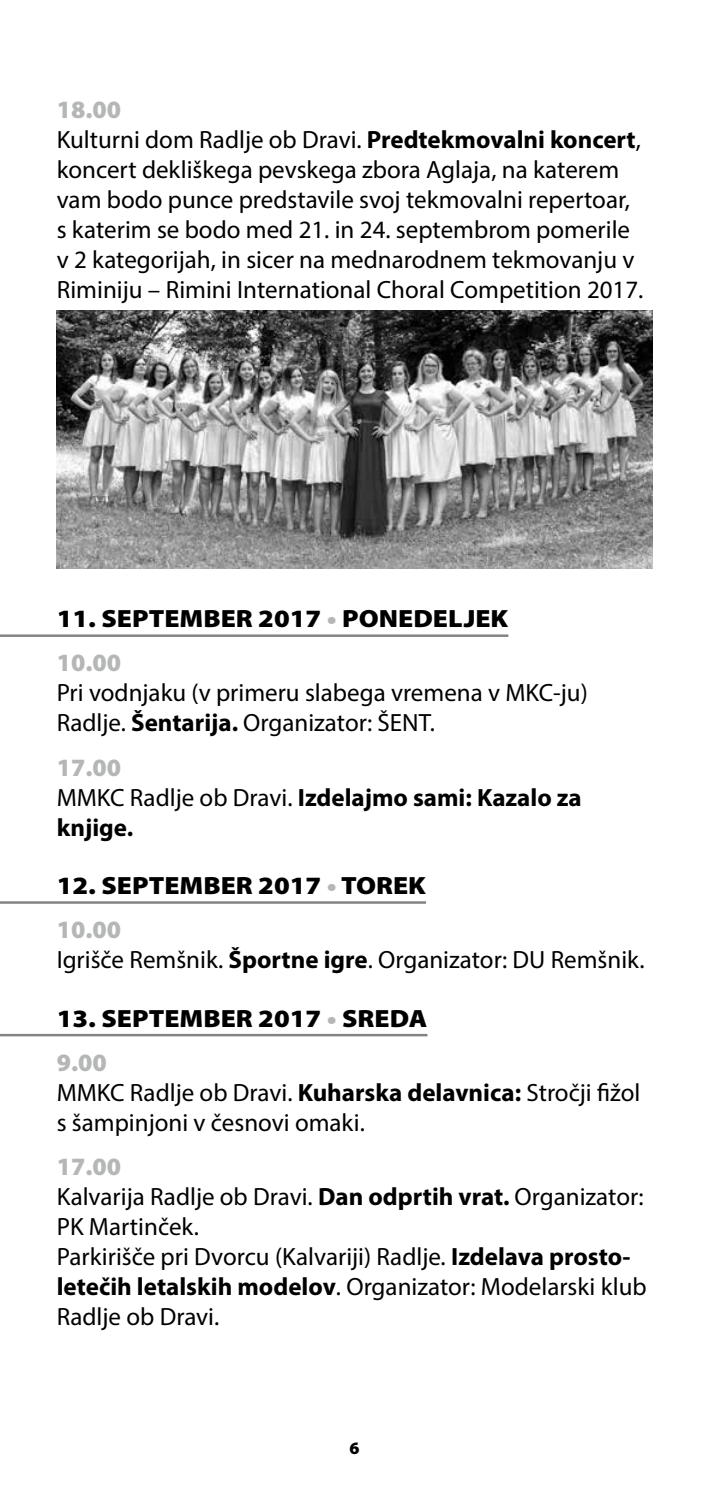
<style>
.page{position:relative;width:709px;height:1489px;background:#fff}
.page>*{position:absolute;margin:0;border:0;box-sizing:border-box;transform-origin:0 0}
.t1{font:25px/30px "Myriad Pro";color:#000}
.t2{font:900 25px/44.2px "Myriad Pro";color:#000;scale:1.1 1}
.t3{font:700 25px/30px "Myriad Pro";color:#000}
.t4{font:900 17.5px "Myriad Pro";color:#000}
.s1{font-weight:900;color:#b5b7b7}
.s2{font-weight:700}
.s3{color:#b5b7b7}
.s4{font-weight:400}
</style>
<div class="page">
<hr style="left:0;top:634px;width:508px;height:3px;background:#828483">
<hr style="left:0;top:901px;width:426px;height:2px;background:#828483">
<hr style="left:0;top:1033px;width:427px;height:3px;background:#828483">
<img style="left:57px;top:310px;width:595px;height:258px">
<p class="t1" style="left:57px;top:94px;width:588px"><span class="s1">18.00<br></span>Kulturni dom Radlje ob Dravi. <span class="s2">Predtekmovalni koncert</span>, koncert dekliškega pevskega zbora Aglaja, na katerem vam bodo punce predstavile svoj tekmovalni repertoar, s katerim se bodo med 21. in 24. septembrom pomerile v 2 kategorijah, in sicer na mednarodnem tekmovanju v Riminiju – Rimini International Choral Competition 2017.</p>
<p class="t2" style="left:57px;top:597px;width:412px">11. SEPTEMBER 2017 <span class="s3">•</span> PONEDELJEK<br><span class="s3">10.00</span></p>
<p class="t1" style="left:57px;top:677px;width:532px">Pri vodnjaku (v primeru slabega vremena v MKC-ju)<br>Radlje. <span class="s2">Šentarija.</span> Organizator: ŠENT.</p>
<p class="t3" style="left:57px;top:751px;width:526px"><span class="s1">17.00<br></span><span class="s4">MMKC Radlje ob Dravi.</span> Izdelajmo sami: Kazalo za knjige.</p>
<p class="t2" style="left:57px;top:863px;width:337px">12. SEPTEMBER 2017 <span class="s3">•</span> TOREK<br><span class="s3">10.00</span></p>
<p class="t1" style="left:57px;top:944px;width:589px">Igrišče Remšnik. <span class="s2">Športne igre</span>. Organizator: DU Remšnik.</p>
<p class="t2" style="left:57px;top:996px;width:338px">13. SEPTEMBER 2017 <span class="s3">•</span> SREDA<br><span class="s3">9.00</span></p>
<p class="t1" style="left:57px;top:1076px;width:585px">MMKC Radlje ob Dravi. <span class="s2">Kuharska delavnica:</span> Stročji fižol s šampinjoni v česnovi omaki.</p>
<p class="t1" style="left:57px;top:1151px;width:591px"><span class="s1">17.00<br></span>Kalvarija Radlje ob Dravi. <span class="s2">Dan odprtih vrat.</span> Organizator:<br>PK Martinček.<br>Parkirišče pri Dvorcu (Kalvariji) Radlje. <span class="s2">Izdelava prosto&shy;letečih letalskih modelov</span>. Organizator: Modelarski klub Radlje ob Dravi.</p>
<p class="t4" style="left:349px;top:1438px;width:12px">6</p>
</div>
